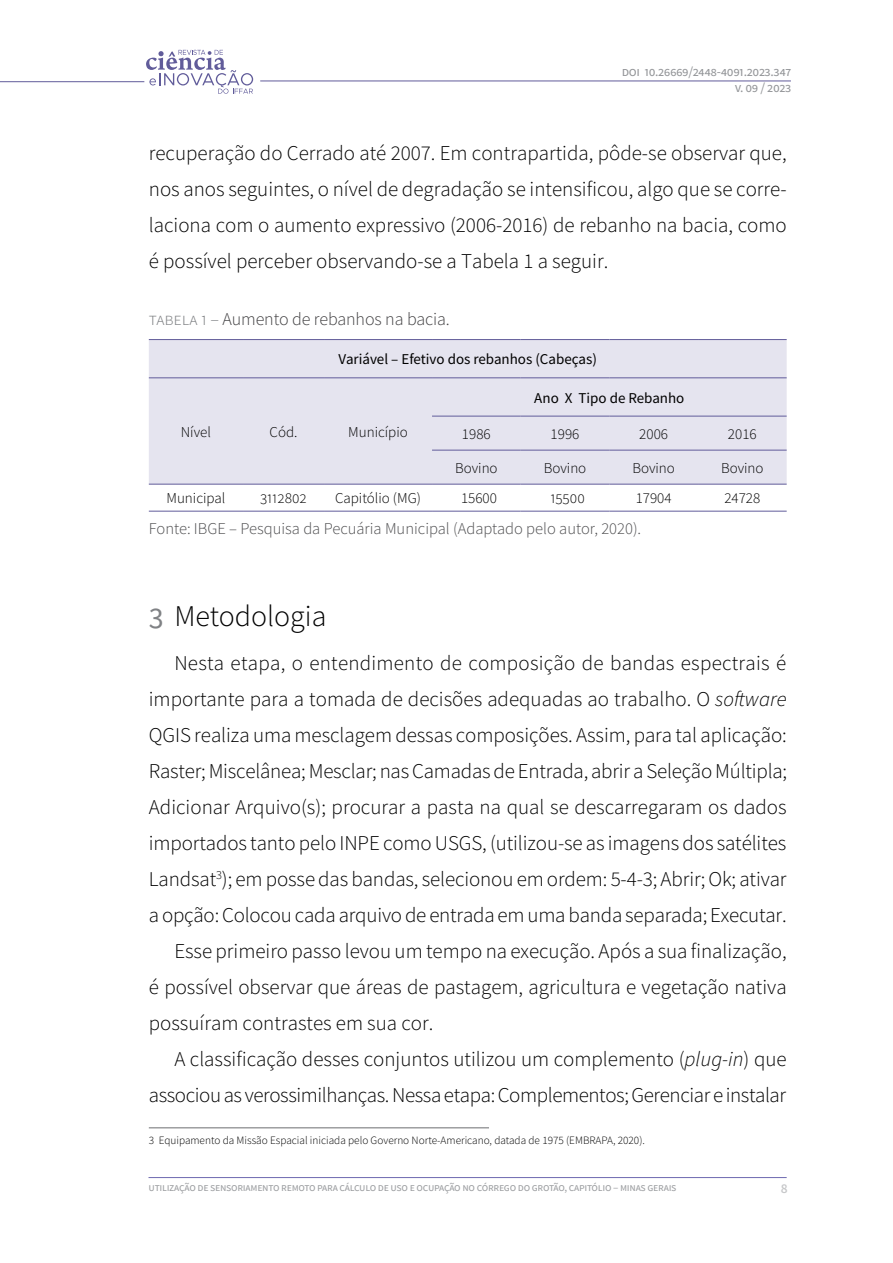
<style>
.page{position:relative;width:893px;height:1263px;background:#fff}
.page>*{position:absolute;margin:0;border:0;box-sizing:border-box;transform-origin:0 0}
.t1{font:300 30px "Source Sans Pro";color:#000}
.t2{font:300 21px/36px "Source Sans Pro";color:#000;text-align:justify}
.t3{font:300 21px "Source Sans Pro";letter-spacing:-.02em;color:#000}
.t4{font:300 18px "Source Sans Pro";letter-spacing:-.005em;color:#414042}
.t5{font:300 16.5px "Source Sans Pro";color:#4d4d4f}
.t6{font:300 15px "Source Sans Pro";color:#000}
.t7{font:15px "Source Sans Pro";color:#000}
.t8{font:13.5px/16.2px "Source Sans Pro";letter-spacing:-.025em;color:#939598;text-align:right}
.t9{font:600 13.5px "Source Sans Pro";color:#c7c8ca}
.t10{font:11.25px "Source Sans Pro";letter-spacing:-.025em;color:#9d9fa2}
.t11{font:300 11.25px "Source Sans Pro";color:#000}
.s1{color:#808285}
.s2{font-weight:400;color:#808285}
.s3{font-style:italic}
</style>
<div class="page">
<hr style="left:148px;top:1177px;width:639px;height:1px;background:#6e69b0">
<hr style="left:260px;top:81px;width:531px;height:1px;background:#615c9a">
<hr style="left:0;top:81px;width:144px;height:1px;background:#615c9a">
<svg style="left:146px;top:50px;width:107px;height:44px"></svg>
<div style="left:149px;top:340px;width:638px;height:144px;background:#e5e4ef"></div>
<hr style="left:432px;top:450px;width:89px;height:1px;background:#615c9a">
<hr style="left:521px;top:450px;width:88px;height:1px;background:#615c9a">
<hr style="left:609px;top:450px;width:89px;height:1px;background:#615c9a">
<hr style="left:698px;top:450px;width:89px;height:1px;background:#615c9a">
<hr style="left:432px;top:484px;width:89px;height:1px;background:#615c9a">
<hr style="left:521px;top:484px;width:88px;height:1px;background:#615c9a">
<hr style="left:609px;top:484px;width:89px;height:1px;background:#615c9a">
<hr style="left:698px;top:484px;width:89px;height:1px;background:#615c9a">
<hr style="left:149px;top:511px;width:94px;height:1px;background:#615c9a">
<hr style="left:243px;top:511px;width:81px;height:1px;background:#615c9a">
<hr style="left:324px;top:511px;width:108px;height:1px;background:#615c9a">
<hr style="left:698px;top:511px;width:89px;height:1px;background:#615c9a">
<hr style="left:432px;top:416px;width:89px;height:1px;background:#615c9a">
<hr style="left:521px;top:416px;width:88px;height:1px;background:#615c9a">
<hr style="left:609px;top:416px;width:89px;height:1px;background:#615c9a">
<hr style="left:698px;top:416px;width:89px;height:1px;background:#615c9a">
<hr style="left:149px;top:339px;width:94px;height:1px;background:#615c9a">
<hr style="left:243px;top:339px;width:81px;height:1px;background:#615c9a">
<hr style="left:324px;top:339px;width:108px;height:1px;background:#615c9a">
<hr style="left:432px;top:339px;width:89px;height:1px;background:#615c9a">
<hr style="left:521px;top:339px;width:88px;height:1px;background:#615c9a">
<hr style="left:609px;top:339px;width:89px;height:1px;background:#615c9a">
<hr style="left:698px;top:339px;width:89px;height:1px;background:#615c9a">
<hr style="left:432px;top:378px;width:89px;height:1px;background:#615c9a">
<hr style="left:521px;top:378px;width:88px;height:1px;background:#615c9a">
<hr style="left:609px;top:378px;width:89px;height:1px;background:#615c9a">
<hr style="left:698px;top:378px;width:89px;height:1px;background:#615c9a">
<hr style="left:324px;top:378px;width:108px;height:1px;background:#615c9a">
<hr style="left:324px;top:484px;width:108px;height:1px;background:#615c9a">
<hr style="left:243px;top:378px;width:81px;height:1px;background:#615c9a">
<hr style="left:243px;top:484px;width:81px;height:1px;background:#615c9a">
<hr style="left:149px;top:378px;width:94px;height:1px;background:#615c9a">
<hr style="left:149px;top:484px;width:94px;height:1px;background:#615c9a">
<hr style="left:432px;top:511px;width:89px;height:1px;background:#615c9a">
<hr style="left:521px;top:511px;width:88px;height:1px;background:#615c9a">
<hr style="left:609px;top:511px;width:89px;height:1px;background:#615c9a">
<hr style="left:149px;top:1127px;width:340px;height:1px;background:#6d6e71">
<p class="t8" style="left:622px;top:63px;width:171px">doi 10.26669/2448-4091.2023.347 v. 09 / 2023</p>
<p class="t2" style="left:149px;top:135px;width:639px">recuperação do Cerrado até 2007. Em contrapartida, pôde-se observar que, nos anos seguintes, o nível de degradação se intensificou, algo que se corre&shy;laciona com o aumento expressivo (2006-2016) de rebanho na bacia, como é possível perceber observando-se a Tabela 1 a seguir.</p>
<p class="t4" style="left:149px;top:308px;width:303px"><span class="s1">tabela 1 –</span> Aumento de rebanhos na bacia.</p>
<p class="t7" style="left:339px;top:350px;width:260px">Variável – Efetivo dos rebanhos (Cabeças)</p>
<p class="t6" style="left:181px;top:422px;width:32px">Nível</p>
<p class="t6" style="left:270px;top:422px;width:29px">Cód.</p>
<p class="t6" style="left:348px;top:422px;width:61px">Município</p>
<p class="t7" style="left:534px;top:388px;width:152px">Ano X Tipo de Rebanho</p>
<p class="t6" style="left:462px;top:425px;width:30px">1986</p>
<p class="t6" style="left:551px;top:425px;width:30px">1996</p>
<p class="t6" style="left:639px;top:425px;width:30px">2006</p>
<p class="t6" style="left:728px;top:425px;width:30px">2016</p>
<p class="t6" style="left:455px;top:459px;width:44px">Bovino</p>
<p class="t6" style="left:544px;top:459px;width:44px">Bovino</p>
<p class="t6" style="left:632px;top:459px;width:44px">Bovino</p>
<p class="t6" style="left:721px;top:459px;width:44px">Bovino</p>
<p class="t6" style="left:166px;top:489px;width:60px">Municipal</p>
<p class="t6" style="left:260px;top:489px;width:48px">3112802</p>
<p class="t6" style="left:335px;top:489px;width:88px">Capitólio (MG)</p>
<p class="t6" style="left:461px;top:489px;width:37px">15600</p>
<p class="t6" style="left:550px;top:489px;width:36px">15500</p>
<p class="t6" style="left:636px;top:489px;width:37px">17904</p>
<p class="t6" style="left:724px;top:489px;width:37px">24728</p>
<p class="t5" style="left:149px;top:518px;width:494px">Fonte: IBGE – Pesquisa da Pecuária Municipal (Adaptado pelo autor, 2020).</p>
<h1 class="t1" style="left:149px;top:597px;width:179px"><span class="s2">3</span> Metodologia</h1>
<p class="t2" style="left:174px;top:645px;width:613px">Nesta etapa, o entendimento de composição de bandas espectrais é</p>
<p class="t2" style="left:149px;top:681px;width:639px">importante para a tomada de decisões adequadas ao trabalho. O <span class="s3">software</span></p>
<p class="t2" style="left:149px;top:717px;width:640px">QGIS realiza uma mesclagem dessas composições. Assim, para tal aplicação:</p>
<p class="t2" style="left:149px;top:753px;width:640px">Raster; Miscelânea; Mesclar; nas Camadas de Entrada, abrir a Seleção Múltipla;</p>
<p class="t2" style="left:149px;top:789px;width:639px">Adicionar Arquivo(s); procurar a pasta na qual se descarregaram os dados</p>
<p class="t2" style="left:149px;top:825px;width:639px">importados tanto pelo INPE como USGS, (utilizou-se as imagens dos satélites</p>
<p class="t2" style="left:149px;top:861px;width:639px">Landsat<sup>3</sup>); em posse das bandas, selecionou em ordem: 5-4-3; Abrir; Ok; ativar</p>
<p class="t2" style="left:149px;top:897px;width:639px">a opção: Colocou cada arquivo de entrada em uma banda separada; Executar.</p>
<p class="t2" style="left:174px;top:933px;width:614px">Esse primeiro passo levou um tempo na execução. Após a sua finalização,</p>
<p class="t2" style="left:149px;top:969px;width:639px">é possível observar que áreas de pastagem, agricultura e vegetação nativa</p>
<p class="t2" style="left:149px;top:1005px;width:286px">possuíram contrastes em sua cor.</p>
<p class="t2" style="left:174px;top:1041px;width:614px">A classificação desses conjuntos utilizou um complemento (<span class="s3">plug-in</span>) que</p>
<p class="t3" style="left:149px;top:1082px;width:639px">associou as verossimilhanças. Nessa etapa: Complementos; Gerenciar e instalar</p>
<p class="t11" style="left:149px;top:1134px;width:498px">3 Equipamento da Missão Espacial iniciada pelo Governo Norte-Americano, datada de 1975 (EMBRAPA, 2020).</p>
<p class="t10" style="left:148px;top:1180px;width:529px">utilização de sensoriamento remoto para cálculo de uso e ocupação no córrego do grotão, capitólio – minas gerais</p>
<p class="t9" style="left:781px;top:1179px;width:8px">8</p>
</div>
